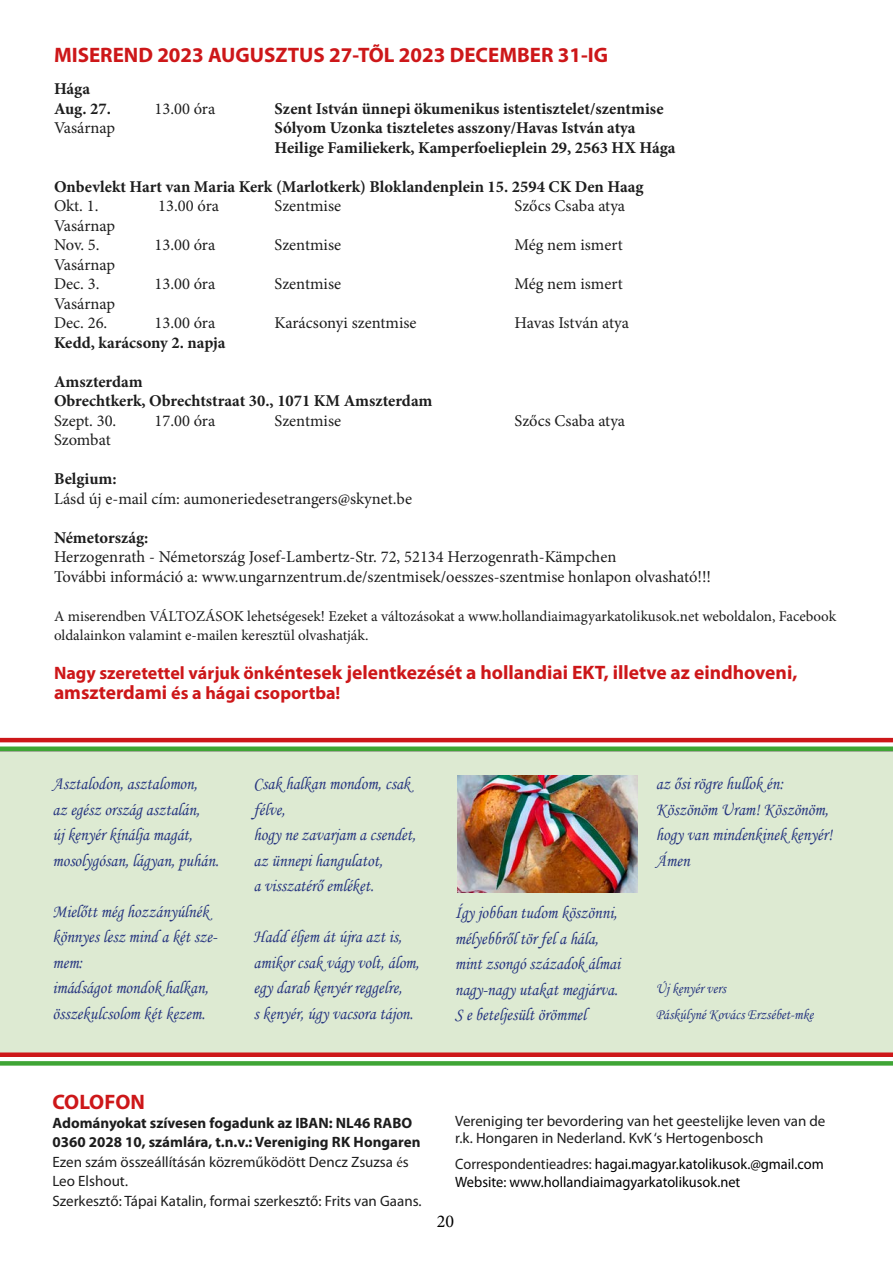
<style>
.page{position:relative;width:893px;height:1263px;background:#fff}
.page>*{position:absolute;margin:0;border:0;box-sizing:border-box;transform-origin:0 0}
.t1{font:700 21px "Myriad Pro";color:#cd1719}
.t2{font:700 19.5px "Myriad Pro";color:#cd1719}
.t3{font:18px/25.5px "Monotype Corsiva";color:#273680;scale:.92 1}
.t4{font:700 18px "Myriad Pro";color:#cd1719}
.t5{font:18px "Minion Pro";color:#000}
.t6{font:16.5px/19.5px "Minion Pro";color:#1d1d1d}
.t7{font:700 16.5px/19.5px "Minion Pro";color:#1d1d1d}
.t8{font:15px/19.5px "Myriad Pro";color:#1d1d1d}
.t9{font:15px/19.5px "Minion Pro";color:#1d1d1d}
.t10{font:15px/17.2px "Myriad Pro";color:#000;scale:.96 1}
.t11{font:15px/25.5px "Monotype Corsiva";color:#273680;scale:.92 1}
.s1{font-size:18px}
.s2{font-size:19.5px}
.s3{font-weight:700}
.s4{font-family:"Minion Pro"}
.s5{font-family:"Minion Pro";font-size:16.5px}
.s6{color:#1d1d1d}
</style>
<div class="page">
<div style="left:0;top:751px;width:893px;height:301px;background:#ddead2"></div>
<svg style="left:0;top:1061px;width:893px;height:4px;background:#45a73b"></svg>
<div style="left:0;top:1052px;width:893px;height:5px;background:#cd1719"></div>
<div style="left:0;top:746px;width:893px;height:5px;background:#3fa535"></div>
<hr style="left:0;top:738px;width:893px;height:4px;background:#cd1719">
<img style="left:457px;top:775px;width:181px;height:118px">
<p class="t1" style="left:54px;top:41px;width:556px">MISEREND 2023 AUGUSZTUS 27-TÕL 2023 DECEMBER 31-IG</p>
<p class="t7" style="left:54px;top:79px;width:58px">Hága<br>Aug. 27.</p>
<p class="t6" style="left:155px;top:99px;width:62px">13.00 óra</p>
<p class="t7" style="left:275px;top:99px;width:391px">Szent István ünnepi ökumenikus istentisztelet/szentmise</p>
<p class="t6" style="left:54px;top:118px;width:63px">Vasárnap</p>
<p class="t7" style="left:275px;top:118px;width:403px">Sólyom Uzonka tiszteletes asszony/Havas István atya<br>Heilige Familiekerk, Kamperfoelieplein 29, 2563 HX Hága</p>
<p class="t7" style="left:54px;top:177px;width:591px">Onbevlekt Hart van Maria Kerk (Marlotkerk) Bloklandenplein 15. 2594 CK Den Haag</p>
<p class="t6" style="left:54px;top:196px;width:46px">Okt. 1.</p>
<p class="t6" style="left:158px;top:196px;width:62px">13.00 óra</p>
<p class="t6" style="left:275px;top:196px;width:68px">Szentmise</p>
<p class="t6" style="left:514px;top:196px;width:112px">Szőcs Csaba atya</p>
<p class="t6" style="left:54px;top:216px;width:63px">Vasárnap<br>Nov. 5.</p>
<p class="t6" style="left:155px;top:235px;width:62px">13.00 óra</p>
<p class="t6" style="left:275px;top:235px;width:68px">Szentmise</p>
<p class="t6" style="left:514px;top:235px;width:110px">Még nem ismert</p>
<p class="t6" style="left:54px;top:255px;width:63px">Vasárnap<br>Dec. 3.</p>
<p class="t6" style="left:155px;top:274px;width:62px">13.00 óra</p>
<p class="t6" style="left:275px;top:274px;width:68px">Szentmise</p>
<p class="t6" style="left:514px;top:274px;width:110px">Még nem ismert</p>
<p class="t6" style="left:54px;top:294px;width:63px">Vasárnap<br>Dec. 26.</p>
<p class="t6" style="left:155px;top:313px;width:62px">13.00 óra</p>
<p class="t6" style="left:275px;top:313px;width:144px">Karácsonyi szentmise</p>
<p class="t6" style="left:514px;top:313px;width:116px">Havas István atya</p>
<p class="t7" style="left:54px;top:333px;width:173px">Kedd, karácsony 2. napja</p>
<p class="t7" style="left:54px;top:372px;width:380px">Amszterdam<br>Obrechtkerk, Obrechtstraat 30., 1071 KM Amszterdam</p>
<p class="t6" style="left:54px;top:411px;width:64px">Szept. 30.</p>
<p class="t6" style="left:155px;top:411px;width:62px">17.00 óra</p>
<p class="t6" style="left:275px;top:411px;width:68px">Szentmise</p>
<p class="t6" style="left:514px;top:411px;width:112px">Szőcs Csaba atya</p>
<p class="t6" style="left:54px;top:430px;width:58px">Szombat</p>
<p class="t7" style="left:54px;top:469px;width:64px">Belgium:</p>
<p class="t6" style="left:54px;top:489px;width:360px">Lásd új e-mail cím: aumoneriedesetrangers@skynet.be</p>
<p class="t7" style="left:54px;top:528px;width:96px">Németország:</p>
<p class="t6" style="left:54px;top:547px;width:659px">Herzogenrath - Németország Josef-Lambertz-Str. 72, 52134 Herzogenrath-Kämpchen<br>További információ a: www.ungarnzentrum.de/szentmisek/oesszes-szentmise honlapon olvasható!!!</p>
<p class="t9" style="left:54px;top:606px;width:784px">A miserendben VÁLTOZÁSOK lehetségesek! Ezeket a változásokat a www.hollandiaimagyarkatolikusok.net weboldalon, Facebook oldalainkon valamint e-mailen keresztül olvashatják.</p>
<p class="t2" style="left:54px;top:660px;width:745px"><span class="s1">Nagy szeretettel várjuk önk</span>éntesek jelentkezését a hollandiai EKT, illetve az eindhoveni,</p>
<p class="t4" style="left:54px;top:681px;width:288px"><span class="s2">amszterdami</span> és a hágai csoportba!</p>
<p class="t3" style="left:52px;top:771px;width:182px">Asztalodon, asztalomon,<br>az egész ország asztalán,<br>új kenyér kínálja magát, mosolygósan, lágyan, puhán.</p>
<p class="t3" style="left:52px;top:898px;width:181px">Mielőtt még hozzányúlnék könnyes lesz mind a két sze&shy;mem:<br>imádságot mondok halkan, összekulcsolom két kezem.</p>
<p class="t3" style="left:254px;top:771px;width:178px">Csak halkan mondom, csak félve,<br>hogy ne zavarjam a csendet, az ünnepi hangulatot,<br>a visszatérő emléket.</p>
<p class="t3" style="left:254px;top:924px;width:181px">Hadd éljem át újra azt is, amikor csak vágy volt, álom, egy darab kenyér reggelre,<br>s kenyér, úgy vacsora tájon.</p>
<p class="t3" style="left:455px;top:900px;width:181px">Így jobban tudom köszönni, mélyebbről tör fel a hála, mint zsongó századok álmai nagy-nagy utakat megjárva.<br>S e beteljesült örömmel</p>
<p class="t3" style="left:656px;top:771px;width:193px">az ősi rögre hullok én:<br>Köszönöm Uram! Köszönöm, hogy van mindenkinek kenyér!<br>Ámen</p>
<p class="t11" style="left:656px;top:976px;width:173px">Új kenyér vers<br>Páskúlyné Kovács Erzsébet-mke</p>
<p class="t1" style="left:52px;top:1088px;width:94px">COLOFON</p>
<p class="t8" style="left:52px;top:1113px;width:371px"><span class="s3">Adományokat szívesen fogadunk az IBAN: NL46 RABO 0360 2028 10, számlára, t.n.v.: Vereniging RK Hongaren </span>Ezen szám összeállításán közreműködött Dencz Zsuzsa <span class="s4">é</span>s Leo Elshout<span class="s5">.<br></span>Szerkesztő: Tápai Katalin, formai szerkesztő: Frits van Gaans.</p>
<p class="t8" style="left:455px;top:1112px;width:372px;line-height:17.2px">Vereniging ter bevordering van het geestelijke leven van de r.k. Hongaren in Nederland. KvK ‘s Hertogenbosch</p>
<p class="t10" style="left:455px;top:1155px;width:385px"><span class="s6">Correspondentieadres:</span> hagai.magyar.katolikusok.@gmail.com<br>Website: www.hollandiaimagyarkatolikusok.net</p>
<p class="t5" style="left:437px;top:1209px;width:19px">20</p>
</div>
